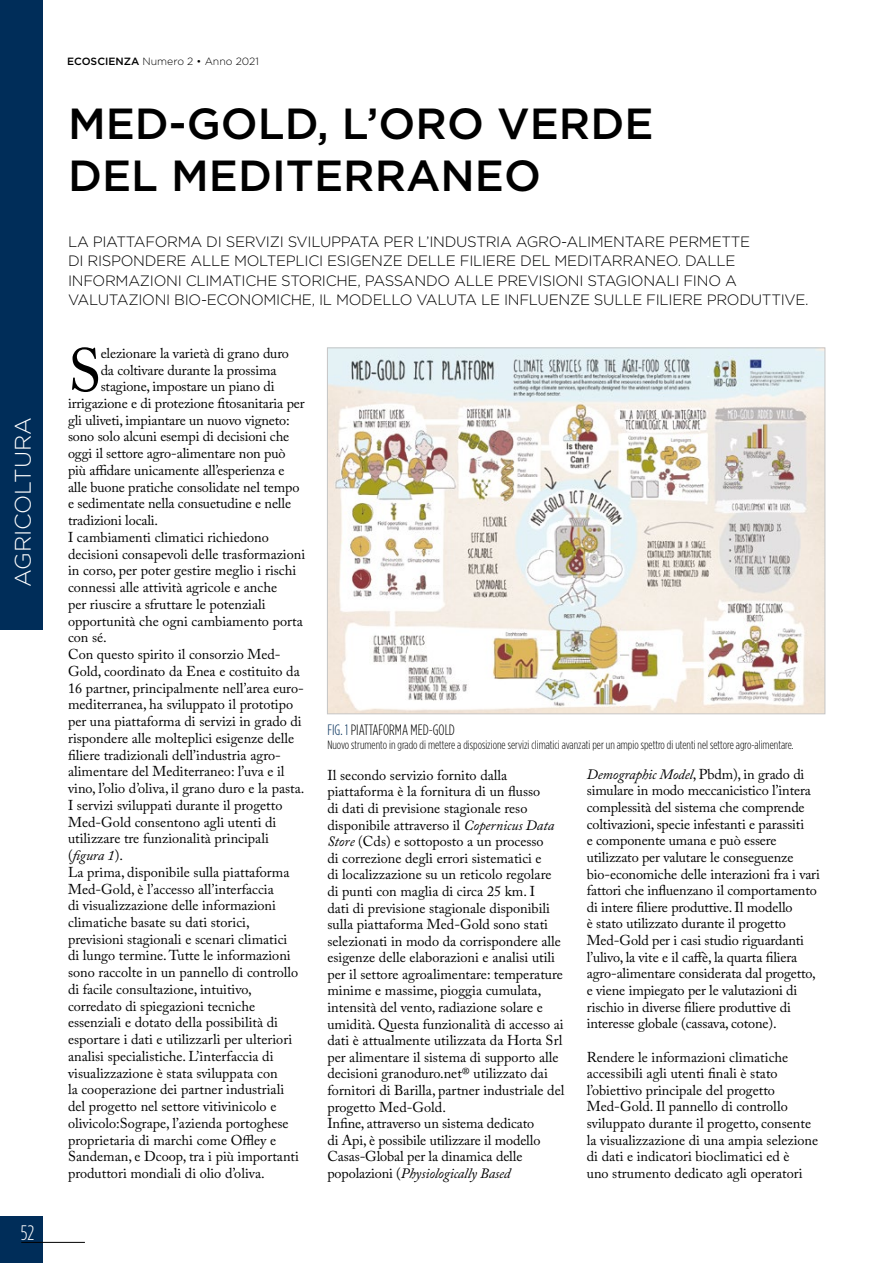
<style>
.page{position:relative;width:893px;height:1263px;background:#fff}
.page>*{position:absolute;margin:0;border:0;box-sizing:border-box;transform-origin:0 0}
.t1{font:60.6px "Adobe Caslon Pro";color:#000}
.t2{font:500 43.5px/52.5px "Gotham HTF";color:#000}
.t3{font:300 22.5px "Gotham HTF";color:#fff}
.t4{font:300 condensed 21px "Gotham HTF";color:#fff}
.t5{font:300 15px/19.5px "Gotham HTF";letter-spacing:-.02em;color:#000}
.t6{font:300 condensed 15px "Gotham HTF";color:#000}
.t7{font:14.25px/16.6px "Adobe Caslon Pro";color:#000}
.t8{font:italic 14.25px "Adobe Caslon Pro";color:#000}
.t9{font:300 condensed 12px "Gotham HTF";color:#000}
.t10{font:300 10.5px "Gotham HTF";color:#000}
.s1{font-weight:500}
.s2{font-style:normal}
.s3{color:#002d59}
.s4{font-style:italic}
</style>
<div class="page">
<div style="left:0;top:1216px;width:43px;height:47px;background:#002d59"></div>
<hr style="left:21px;top:1242px;width:64px;height:1px;background:#000">
<div style="left:0;top:0;width:43px;height:629px;background:#002d59"></div>
<img style="left:329px;top:350px;width:494px;height:362px">
<h3 class="t3" style="left:11px;top:587px;width:171px;rotate:-90deg">AGRICOLTURA</h3>
<h3 class="t4" style="left:21px;top:1221px;width:15px">52</h3>
<p class="t10" style="left:67px;top:56px;width:193px"><span class="s1">ECOSCIENZA</span> Numero 2 • Anno 2021</p>
<h2 class="t2" style="left:68px;top:96px;width:587px">MED-GOLD, L’ORO VERDE<br>DEL MEDITERRANEO</h2>
<p class="t5" style="left:68px;top:231px;width:742px">LA PIATTAFORMA DI SERVIZI SVILUPPATA PER L’INDUSTRIA AGRO-ALIMENTARE PERMETTE<br>DI RISPONDERE ALLE MOLTEPLICI ESIGENZE DELLE FILIERE DEL MEDITARRANEO. DALLE INFORMAZIONI CLIMATICHE STORICHE, PASSANDO ALLE PREVISIONI STAGIONALI FINO A VALUTAZIONI BIO-ECONOMICHE, IL MODELLO VALUTA LE INFLUENZE SULLE FILIERE PRODUTTIVE.</p>
<h1 class="t1" style="left:68px;top:335px;width:35px">S</h1>
<p class="t7" style="left:101px;top:345px;width:190px">elezionare la varietà di grano duro</p>
<p class="t7" style="left:101px;top:361px;width:177px">da coltivare durante la prossima</p>
<p class="t7" style="left:101px;top:378px;width:175px">stagione, impostare un piano di</p>
<p class="t7" style="left:68px;top:395px;width:238px">irrigazione e di protezione fitosanitaria per</p>
<p class="t7" style="left:68px;top:411px;width:223px">gli uliveti, impiantare un nuovo vigneto:</p>
<p class="t7" style="left:68px;top:428px;width:223px">sono solo alcuni esempi di decisioni che</p>
<p class="t7" style="left:68px;top:445px;width:219px">oggi il settore agro-alimentare non può</p>
<p class="t7" style="left:68px;top:462px;width:218px">più affidare unicamente all’esperienza e</p>
<p class="t7" style="left:68px;top:478px;width:233px">alle buone pratiche consolidate nel tempo</p>
<p class="t7" style="left:68px;top:495px;width:225px">e sedimentate nella consuetudine e nelle</p>
<p class="t7" style="left:68px;top:512px;width:92px">tradizioni locali.</p>
<p class="t7" style="left:68px;top:529px;width:202px">I cambiamenti climatici richiedono</p>
<p class="t7" style="left:68px;top:545px;width:239px">decisioni consapevoli delle trasformazioni</p>
<p class="t7" style="left:68px;top:562px;width:230px">in corso, per poter gestire meglio i rischi</p>
<p class="t7" style="left:68px;top:579px;width:211px">connessi alle attività agricole e anche</p>
<p class="t7" style="left:68px;top:596px;width:199px">per riuscire a sfruttare le potenziali</p>
<p class="t7" style="left:68px;top:612px;width:236px">opportunità che ogni cambiamento porta</p>
<p class="t7" style="left:68px;top:629px;width:40px">con sé.</p>
<p class="t7" style="left:68px;top:646px;width:214px">Con questo spirito il consorzio Med-</p>
<p class="t7" style="left:68px;top:662px;width:233px">Gold, coordinato da Enea e costituito da</p>
<p class="t7" style="left:68px;top:679px;width:237px">16 partner, principalmente nell’area euro-</p>
<p class="t7" style="left:68px;top:696px;width:227px">mediterranea, ha sviluppato il prototipo</p>
<p class="t7" style="left:68px;top:713px;width:235px">per una piattaforma di servizi in grado di</p>
<p class="t7" style="left:68px;top:729px;width:228px">rispondere alle molteplici esigenze delle</p>
<p class="t7" style="left:68px;top:746px;width:214px">filiere tradizionali dell’industria agro-</p>
<p class="t7" style="left:68px;top:763px;width:218px">alimentare del Mediterraneo: l’uva e il</p>
<p class="t7" style="left:68px;top:780px;width:238px">vino, l’olio d’oliva, il grano duro e la pasta.</p>
<p class="t7" style="left:68px;top:796px;width:216px">I servizi sviluppati durante il progetto</p>
<p class="t7" style="left:68px;top:813px;width:210px">Med-Gold consentono agli utenti di</p>
<p class="t7" style="left:68px;top:830px;width:202px">utilizzare tre funzionalità principali</p>
<p class="t8" style="left:68px;top:847px;width:56px"><span class="s2">(</span>figura 1<span class="s2">).</span></p>
<p class="t7" style="left:68px;top:863px;width:223px">La prima, disponibile sulla piattaforma</p>
<p class="t7" style="left:68px;top:880px;width:207px">Med-Gold, è l’accesso all’interfaccia</p>
<p class="t7" style="left:68px;top:897px;width:209px">di visualizzazione delle informazioni</p>
<p class="t7" style="left:68px;top:914px;width:183px">climatiche basate su dati storici,</p>
<p class="t7" style="left:68px;top:930px;width:221px">previsioni stagionali e scenari climatici</p>
<p class="t7" style="left:68px;top:947px;width:224px">di lungo termine. Tutte le informazioni</p>
<p class="t7" style="left:68px;top:964px;width:232px">sono raccolte in un pannello di controllo</p>
<p class="t7" style="left:68px;top:981px;width:185px">di facile consultazione, intuitivo,</p>
<p class="t7" style="left:68px;top:997px;width:189px">corredato di spiegazioni tecniche</p>
<p class="t7" style="left:68px;top:1014px;width:211px">essenziali e dotato della possibilità di</p>
<p class="t7" style="left:68px;top:1031px;width:226px">esportare i dati e utilizzarli per ulteriori</p>
<p class="t7" style="left:68px;top:1048px;width:207px">analisi specialistiche. L’interfaccia di</p>
<p class="t7" style="left:68px;top:1064px;width:211px">visualizzazione è stata sviluppata con</p>
<p class="t7" style="left:68px;top:1081px;width:218px">la cooperazione dei partner industriali</p>
<p class="t7" style="left:68px;top:1098px;width:210px">del progetto nel settore vitivinicolo e</p>
<p class="t7" style="left:68px;top:1115px;width:222px">olivicolo:Sogrape, l’azienda portoghese</p>
<p class="t7" style="left:68px;top:1131px;width:210px">proprietaria di marchi come Offley e</p>
<p class="t7" style="left:68px;top:1148px;width:232px">Sandeman, e Dcoop, tra i più importanti</p>
<p class="t7" style="left:68px;top:1165px;width:198px">produttori mondiali di olio d’oliva.</p>
<p class="t6" style="left:327px;top:722px;width:129px"><span class="s3">FIG. 1</span> PIATTAFORMA MED-GOLD</p>
<p class="t9" style="left:327px;top:738px;width:468px">Nuovo strumento in grado di mettere a disposizione servizi climatici avanzati per un ampio spettro di utenti nel settore agro-alimentare.</p>
<p class="t7" style="left:327px;top:766px;width:238px">Il secondo servizio fornito dalla piattaforma è la fornitura di un flusso<br>di dati di previsione stagionale reso disponibile attraverso il <span class="s4">Copernicus Data Store</span> (Cds) e sottoposto a un processo<br>di correzione degli errori sistematici e<br>di localizzazione su un reticolo regolare di punti con maglia di circa 25 km. I<br>dati di previsione stagionale disponibili sulla piattaforma Med-Gold sono stati selezionati in modo da corrispondere alle esigenze delle elaborazioni e analisi utili per il settore agroalimentare: temperature minime e massime, pioggia cumulata, intensità del vento, radiazione solare e umidità. Questa funzionalità di accesso ai dati è attualmente utilizzata da Horta Srl per alimentare il sistema di supporto alle decisioni granoduro.net® utilizzato dai fornitori di Barilla, partner industriale del progetto Med-Gold.<br>Infine, attraverso un sistema dedicato<br>di Api, è possibile utilizzare il modello Casas-Global per la dinamica delle popolazioni (<span class="s4">Physiologically Based</span></p>
<p class="t7" style="left:587px;top:765px;width:235px"><span class="s4">Demographic Model</span>, Pbdm), in grado di simulare in modo meccanicistico l’intera complessità del sistema che comprende coltivazioni, specie infestanti e parassiti<br>e componente umana e può essere utilizzato per valutare le conseguenze bio-economiche delle interazioni fra i vari fattori che influenzano il comportamento di intere filiere produttive. Il modello<br>è stato utilizzato durante il progetto Med-Gold per i casi studio riguardanti l’ulivo, la vite e il caffè, la quarta filiera agro-alimentare considerata dal progetto, e viene impiegato per le valutazioni di rischio in diverse filiere produttive di interesse globale (cassava, cotone).</p>
<p class="t7" style="left:587px;top:1048px;width:233px">Rendere le informazioni climatiche accessibili agli utenti finali è stato l’obiettivo principale del progetto Med-Gold. Il pannello di controllo sviluppato durante il progetto, consente la visualizzazione di una ampia selezione di dati e indicatori bioclimatici ed è<br>uno strumento dedicato agli operatori</p>
</div>
